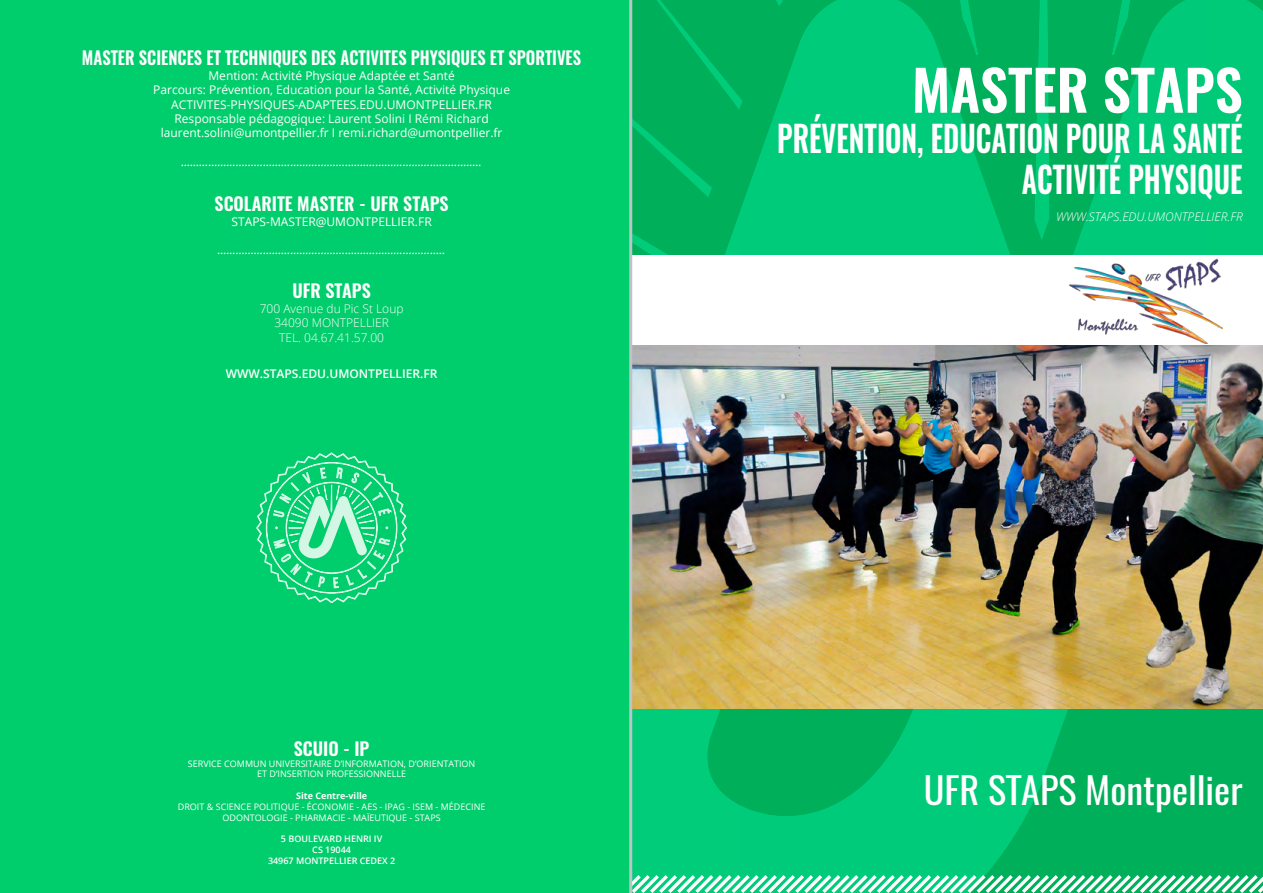
<style>
.page{position:relative;width:1263px;height:893px;background:#fff}
.page>*{position:absolute;margin:0;border:0;box-sizing:border-box;transform-origin:0 0}
.t1{font:600 55.5px "Oswald";color:#fff}
.t2{font:600 36px/40.5px "Oswald";color:#fff;text-align:right;scale:.79 1}
.t3{font:36px "Oswald";color:#fff;scale:1.06 1}
.t4{font:600 18px "Oswald";color:#fff;scale:.92 1}
.t5{font:600 18px "Oswald";color:#fff}
.t6{font:12px/14.4px "Open Sans";color:#fff;text-align:center}
.t7{font:italic 12px "Open Sans";color:#fff}
.t8{font:300 12px/14.4px "Open Sans";color:#fff;text-align:center}
.t9{font:italic 300 12px "Open Sans";color:#fff}
.t10{font:600 12px "Open Sans";color:#fff}
.t11{font:9px/10.8px "Open Sans";color:#fff;text-align:center}
.t12{font:600 9px/10.8px "Open Sans";color:#fff;text-align:center}
.t13{font:700 9px "Open Sans";color:#fff}
</style>
<div class="page">
<div style="left:0;top:0;width:1263px;height:893px;background:#000;opacity:.5"></div>
<img style="left:632px;top:347px;width:631px;height:361px">
<svg style="left:632px;top:871px;width:631px;height:22px"></svg>
<div style="left:333px;top:245px;width:930px;height:102px;background:#000;opacity:.19"></div>
<div style="left:0;top:0;width:632px;height:893px;background:#00cd6b"></div>
<img style="left:1069px;top:256px;width:153px;height:87px">
<h3 class="t4" style="left:82px;top:45px;width:544px">MASTER SCIENCES ET TECHNIQUES DES ACTIVITES PHYSIQUES ET SPORTIVES</h3>
<p class="t6" style="left:153px;top:68px;width:358px">Mention: Activité Physique Adaptée et Santé<br>Parcours: Prévention, Education pour la Santé, Activité Physique ACTIVITES-PHYSIQUES-ADAPTEES.EDU.UMONTPELLIER.FR Responsable pédagogique: Laurent Solini I Rémi Richard laurent.solini@umontpellier.fr I remi.richard@umontpellier.fr</p>
<p class="t7" style="left:181px;top:154px;width:302px">...................................................................................................</p>
<h3 class="t5" style="left:215px;top:191px;width:236px">SCOLARITE MASTER - UFR STAPS</h3>
<p class="t6" style="left:231px;top:214px;width:202px">STAPS-MASTER@UMONTPELLIER.FR</p>
<p class="t7" style="left:218px;top:242px;width:229px">...........................................................................</p>
<h3 class="t5" style="left:292px;top:279px;width:80px">UFR STAPS</h3>
<p class="t8" style="left:260px;top:301px;width:145px">700 Avenue du Pic St Loup<br>34090 MONTPELLIER<br>TEL. 04.67.41.57.00</p>
<p class="t10" style="left:226px;top:365px;width:213px">WWW.STAPS.EDU.UMONTPELLIER.FR</p>
<h3 class="t5" style="left:294px;top:736px;width:77px">SCUIO - IP</h3>
<p class="t11" style="left:188px;top:758px;width:289px">SERVICE COMMUN UNIVERSITAIRE D’INFORMATION, D’ORIENTATION<br>ET D’INSERTION PROFESSIONNELLE</p>
<p class="t13" style="left:296px;top:789px;width:73px">Site Centre-ville</p>
<p class="t11" style="left:178px;top:801px;width:309px">DROIT &amp; SCIENCE POLITIQUE - ÉCONOMIE - AES - IPAG - ISEM - MÉDECINE<br>ODONTOLOGIE - PHARMACIE - MAÏEUTIQUE - STAPS</p>
<p class="t12" style="left:268px;top:833px;width:129px">5 BOULEVARD HENRI IV<br>CS 19044<br>34967 MONTPELLIER CEDEX 2</p>
<h1 class="t1" style="left:912px;top:51px;width:332px">MASTER STAPS</h1>
<h2 class="t2" style="left:777px;top:119px;width:591px">PRÉVENTION, EDUCATION POUR LA SANTÉ<br>ACTIVITÉ PHYSIQUE</h2>
<p class="t9" style="left:1056px;top:208px;width:188px">WWW.STAPS.EDU.UMONTPELLIER.FR</p>
<h2 class="t3" style="left:924px;top:765px;width:302px">UFR STAPS Montpellier</h2>
</div>
